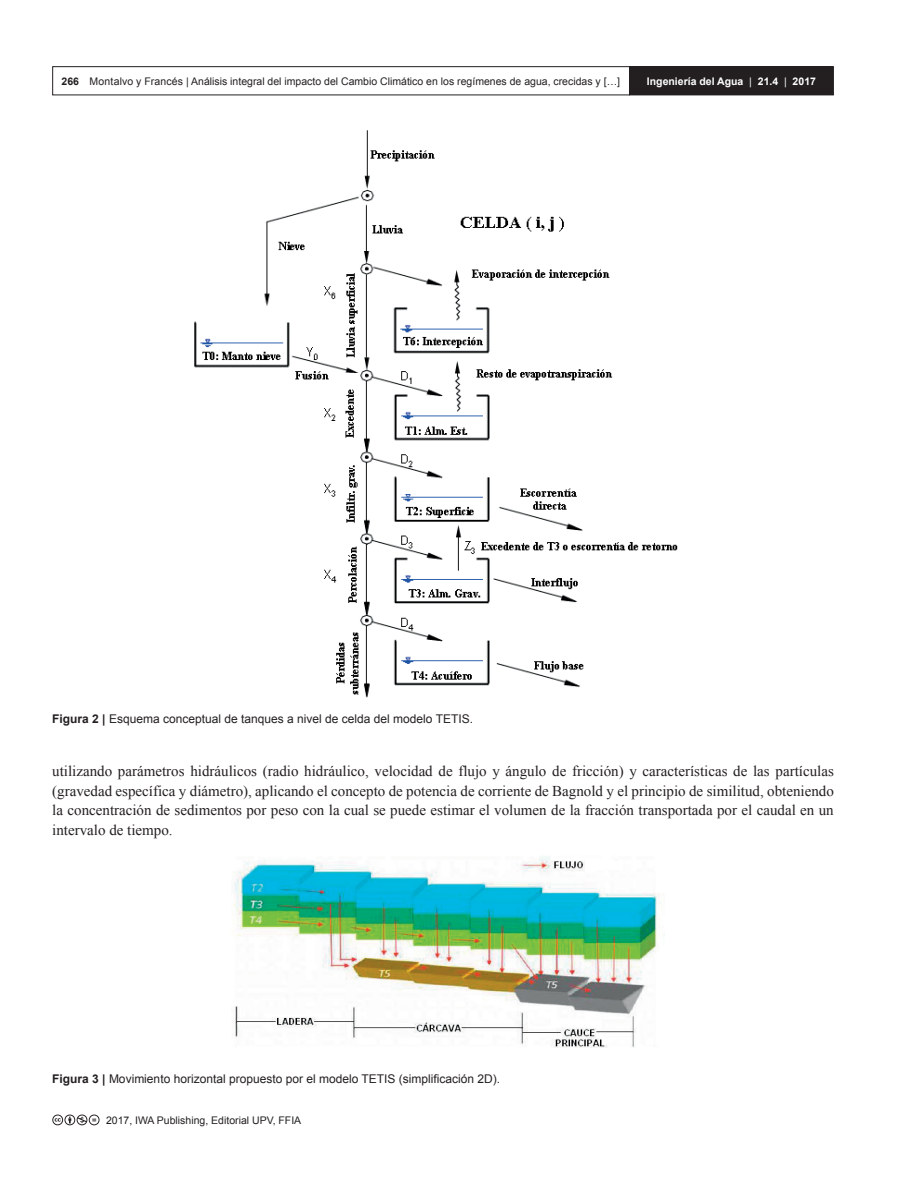
<style>
.page{position:relative;width:918px;height:1188px;background:#fff}
.page>*{position:absolute;margin:0;border:0;box-sizing:border-box;transform-origin:0 0}
.AI_TEXTO_esp{font:15px/19.5px "Times New Roman";color:#231f20;text-align:justify}
.AI_PIE_DE_FIGURA{font:12px "Arial";color:#231f20}
.t1{font:10.5px "Arial";color:#231f20}
.t2{font:700 10.5px "Arial";color:#fff}
.s1{font-weight:700}
.s2{font-weight:400}
</style>
<div class="page">
<div style="left:52px;top:66px;width:578px;height:29px;border:1px solid #231f20"></div>
<div style="left:630px;top:67px;width:203px;height:28px;background:#231f20"></div>
<div style="left:629px;top:66px;width:205px;height:29px;border:1px solid #231f20"></div>
<svg style="left:52px;top:1115px;width:48px;height:10px"></svg>
<img style="left:233px;top:857px;width:432px;height:191px">
<img style="left:194px;top:130px;width:484px;height:568px">
<p class="t1" style="left:62px;top:74px;width:560px"><span class="s1">266</span> Montalvo y Francés | Análisis integral del impacto del Cambio Climático en los regímenes de agua, crecidas y […]</p>
<p class="t2" style="left:647px;top:74px;width:171px">Ingeniería del Agua <span class="s2">|</span> 21.4 <span class="s2">|</span> 2017</p>
<p class="AI_PIE_DE_FIGURA" style="left:52px;top:711px;width:422px"><span class="s1">Figura 2 |</span> Esquema conceptual de tanques a nivel de celda del modelo TETIS.</p>
<p class="AI_TEXTO_esp" style="left:52px;top:761px;width:783px">utilizando parámetros hidráulicos (radio hidráulico, velocidad de flujo y ángulo de fricción) y características de las partículas (gravedad específica y diámetro), aplicando el concepto de potencia de corriente de Bagnold y el principio de similitud, obteniendo la concentración de sedimentos por peso con la cual se puede estimar el volumen de la fracción transportada por el caudal en un intervalo de tiempo.</p>
<p class="AI_PIE_DE_FIGURA" style="left:52px;top:1071px;width:449px"><span class="s1">Figura 3 |</span> Movimiento horizontal propuesto por el modelo TETIS (simplificación 2D).</p>
<p class="t1" style="left:106px;top:1113px;width:197px">2017, IWA Publishing, Editorial UPV, FFIA</p>
</div>
